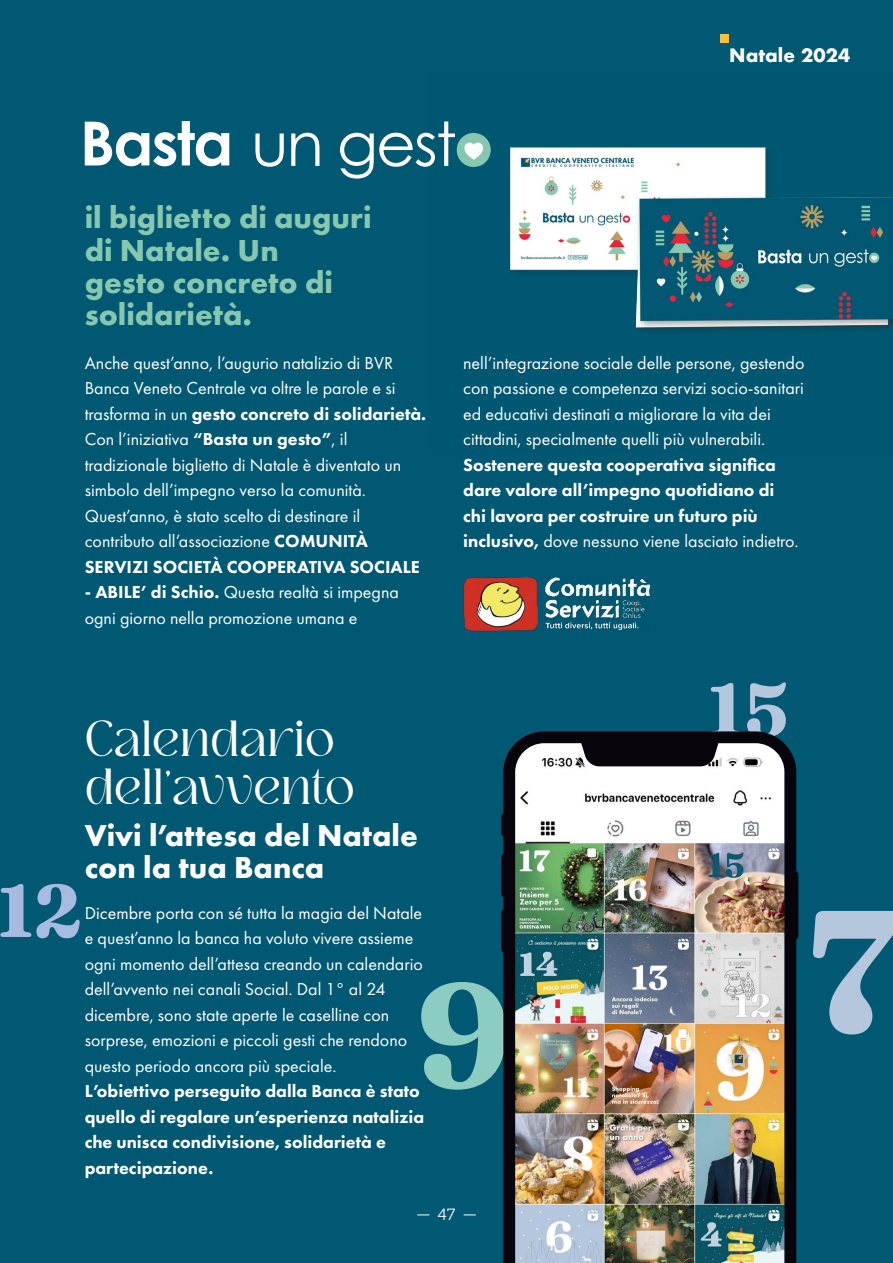
<style>
.page{position:relative;width:893px;height:1263px;background:#005872}
.page>*{position:absolute;margin:0;border:0;box-sizing:border-box;transform-origin:0 0}
.t1{font:700 172.05px "Fraunces 9 pt";color:#b5c7dd}
.t2{font:700 146.25px "Fraunces 9 pt";color:#8dcdc1}
.t3{font:700 73.95px "Fraunces 9 pt";color:#b5c7dd}
.t4{font:700 73.95px "Fraunces 9 pt";color:#a7bbe1}
.t5{font:36px/48px "Bochan Serif";color:#fff}
.t6{font:700 31.5px/32.4px "Futura PT";color:#87c7b0}
.t7{font:700 31.5px/32.4px "Futura PT";color:#fff}
.t8{font:18px/25.5px "Futura PT";color:#fff}
.t9{font:800 18px/25.5px "Futura PT";color:#fff}
.t10{font:700 18px "Futura";color:#fff}
.t11{font:16.2px "Museo Slab 300";color:#fff}
.s1{font-weight:800}
.s2{font-weight:400}
</style>
<div class="page">
<img style="left:510px;top:147px;width:383px;height:185px">
<svg style="left:85px;top:121px;width:144px;height:45px"></svg>
<svg style="left:255px;top:134px;width:29px;height:33px"></svg>
<svg style="left:291px;top:133px;width:28px;height:33px"></svg>
<svg style="left:340px;top:121px;width:151px;height:58px"></svg>
<img style="left:463px;top:577px;width:187px;height:54px">
<div style="left:501px;top:813px;width:13px;height:24px;background:#08040c;border-radius:4px"></div>
<div style="left:501px;top:853px;width:13px;height:44px;background:#08040c;border-radius:4px"></div>
<div style="left:501px;top:909px;width:13px;height:44px;background:#08040c;border-radius:4px"></div>
<div style="left:786px;top:871px;width:12px;height:68px;background:#08040c;border-radius:4px"></div>
<img style="left:503px;top:731px;width:293px;height:532px">
<div style="left:720px;top:34px;width:9px;height:8px;background:#fbbe3d"></div>
<svg style="left:464px;top:1214px;width:12px;height:1px"></svg>
<svg style="left:417px;top:1214px;width:12px;height:1px"></svg>
<p class="t10" style="left:729px;top:42px;width:123px">Natale 2024</p>
<h3 class="t6" style="left:85px;top:201px;width:288px">il biglietto di auguri di Natale. Un<br>gesto concreto di solidarietà.</h3>
<p class="t8" style="left:85px;top:350px;width:343px">Anche quest’anno, l’augurio natalizio di BVR Banca Veneto Centrale va oltre le parole e si trasforma in un <span class="s1">gesto concreto di solidarietà.<br></span>Con l’iniziativa <span class="s1">“Basta un gesto”</span>, il tradizionale biglietto di Natale è diventato un simbolo dell’impegno verso la comunità.<br>Quest’anno, è stato scelto di destinare il contributo all’associazione <span class="s1">COMUNITÀ SERVIZI SOCIETÀ COOPERATIVA SOCIALE</span></p>
<p class="t8" style="left:85px;top:579px;width:316px"><span class="s1">- ABILE’ di Schio.</span> Questa realtà si impegna ogni giorno nella promozione umana e</p>
<h3 class="t5" style="left:85px;top:716px;width:272px">Calendario dell’avvento</h3>
<h3 class="t7" style="left:85px;top:818px;width:335px">Vivi l’attesa del Natale con la tua Banca</h3>
<p class="t8" style="left:463px;top:350px;width:343px">nell’integrazione sociale delle persone, gestendo con passione e competenza servizi socio-sanitari ed educativi destinati a migliorare la vita dei cittadini, specialmente quelli più vulnerabili.</p>
<p class="t9" style="left:463px;top:452px;width:337px">Sostenere questa cooperativa significa dare valore all’impegno quotidiano di chi lavora per costruire un futuro più inclusivo, <span class="s2">dove nessuno viene lasciato indietro.</span></p>
<h3 class="t3" style="left:707px;top:653px;width:83px">15</h3>
<h3 class="t4" style="left:-3px;top:854px;width:85px">12</h3>
<p class="t8" style="left:85px;top:900px;width:340px">Dicembre porta con sé tutta la magia del Natale e quest’anno la banca ha voluto vivere assieme ogni momento dell’attesa creando un calendario dell’avvento nei canali Social. Dal 1° al 24 dicembre, sono state aperte le caselline con sorprese, emozioni e piccoli gesti che rendono questo periodo ancora più speciale.</p>
<p class="t9" style="left:85px;top:1078px;width:341px">L’obiettivo perseguito dalla Banca è stato quello di regalare un’esperienza natalizia che unisca condivisione, solidarietà e partecipazione.</p>
<h2 class="t2" style="left:416px;top:924px;width:96px">9</h2>
<p class="t11" style="left:437px;top:1205px;width:20px">47</p>
<h1 class="t1" style="left:807px;top:839px;width:96px">7</h1>
</div>
